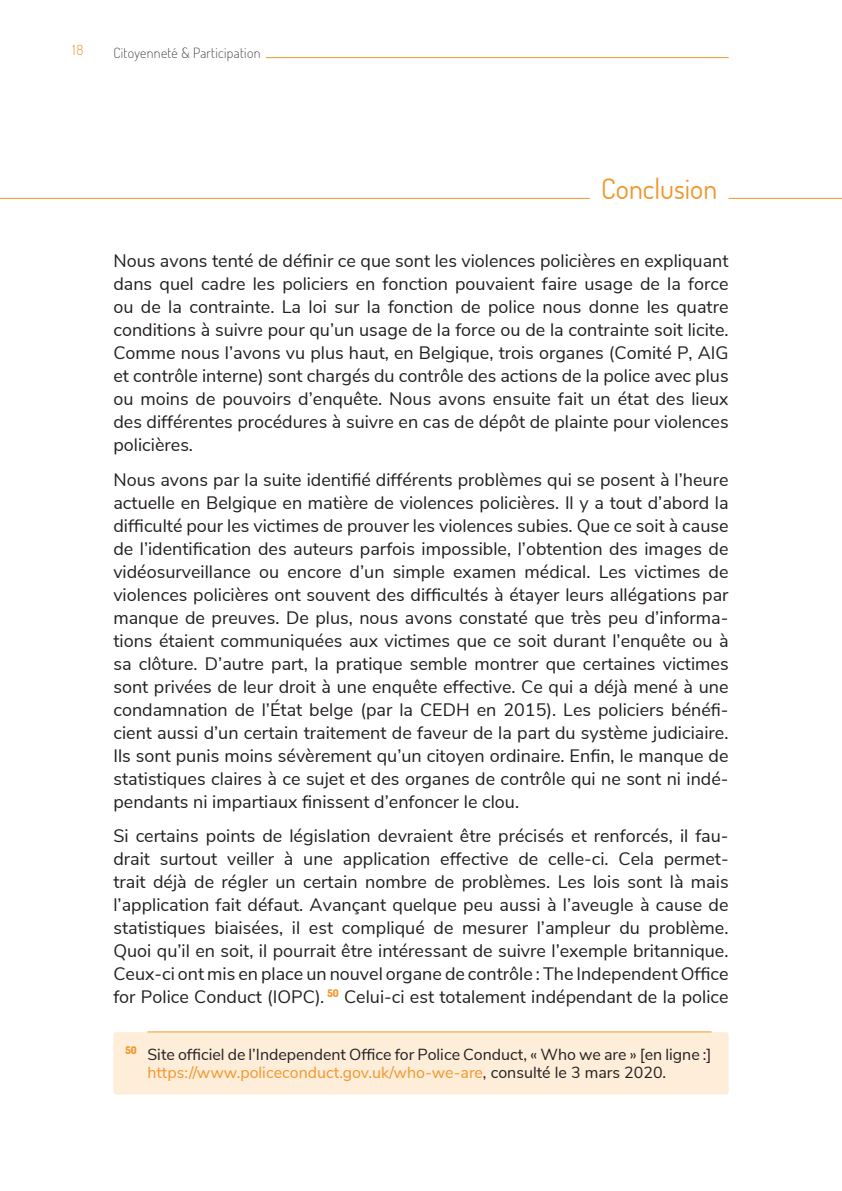
<style>
.page{position:relative;width:842px;height:1191px;background:#fff}
.page>*{position:absolute;margin:0;border:0;box-sizing:border-box;transform-origin:0 0}
.t1{font:28px "Dosis";color:#f1962a}
.t2{font:18px/23px "Nunito Sans";color:#231f20;text-align:justify}
.t3{font:16px/18px "Nunito Sans";color:#231f20}
.t4{font:200 14px "Dosis";letter-spacing:.025em;color:#231f20}
.t5{font:300 14px "Dosis";color:#f1962a}
.s1{font-style:italic}
.s2{color:#f1962a}
</style>
<div class="page">
<hr style="left:113px;top:57px;width:616px;height:1px;background:#f1962a">
<div style="left:108px;top:52px;width:158px;height:10px;background:#fff"></div>
<div style="left:113px;top:1032px;width:616px;height:62px;background:#fdedd9;border-radius:3px"></div>
<hr style="left:0;top:198px;width:842px;height:1px;background:#f1962a">
<div style="left:590px;top:193px;width:139px;height:8px;background:#fff"></div>
<hr style="left:147px;top:1031px;width:564px;height:1px;background:#f1962a">
<p class="t5" style="left:73px;top:41px;width:12px">18</p>
<p class="t4" style="left:113px;top:44px;width:149px">Citoyenneté &amp; Participation</p>
<h1 class="t1" style="left:601px;top:170px;width:117px">Conclusion</h1>
<p class="t2" style="left:113px;top:248px;width:617px">Nous avons tenté de définir ce que sont les violences policières en expliquant dans quel cadre les policiers en fonction pouvaient faire usage de la force ou de la contrainte. La loi sur la fonction de police nous donne les quatre conditions à suivre pour qu’un usage de la force ou de la contrainte soit licite.<br>Comme nous l’avons vu plus haut, en Belgique, trois organes (Comité P, AIG et contrôle interne) sont chargés du contrôle des actions de la police avec plus ou moins de pouvoirs d’enquête. Nous avons ensuite fait un état des lieux des différentes procédures à suivre en cas de dépôt de plainte pour violences policières.</p>
<p class="t2" style="left:113px;top:467px;width:617px">Nous avons par la suite identifié différents problèmes qui se posent à l’heure actuelle en Belgique en matière de violences policières. Il y a tout d’abord la difficulté pour les victimes de prouver les violences subies. Que ce soit à cause de l’identification des auteurs parfois impossible, l’obtention des images de vidéosurveillance ou encore d’un simple examen médical. Les victimes de violences policières ont souvent des difficultés à étayer leurs allégations par manque de preuves. De plus, nous avons constaté que très peu d’informa&shy;tions étaient communiquées aux victimes que ce soit durant l’enquête ou à sa clôture. D’autre part, la pratique semble montrer que certaines victimes sont privées de leur droit à une enquête effective. Ce qui a déjà mené à une condamnation de l’État belge (par la CEDH en 2015). Les policiers bénéfi&shy;cient aussi d’un certain traitement de faveur de la part du système judiciaire.<br>Ils sont punis moins sévèrement qu’un citoyen ordinaire. Enfin, le manque de statistiques claires à ce sujet et des organes de contrôle qui ne sont ni indé&shy;pendants ni impartiaux finissent d’enfoncer le clou.</p>
<p class="t2" style="left:113px;top:823px;width:617px">Si certains points de législation devraient être précisés et renforcés, il fau&shy;drait surtout veiller à une application effective de celle-ci. Cela permet&shy;trait déjà de régler un certain nombre de problèmes. Les lois sont là mais l’application fait défaut. Avançant quelque peu aussi à l’aveugle à cause de statistiques biaisées, il est compliqué de mesurer l’ampleur du problème.<br>Quoi qu’il en soit, il pourrait être intéressant de suivre l’exemple britannique.<br>Ceux-ci ont mis en place un nouvel organe de contrôle : The Independent Office for Police Conduct (IOPC)<span class="s1">.</span> <sup>50</sup> Celui-ci est totalement indépendant de la police</p>
<p class="t3" style="left:147px;top:1044px;width:566px;text-indent:-22px"><sup>50</sup> Site officiel de l’Independent Office for Police Conduct, « Who we are » [en ligne :] <span class="s2">https://www.policeconduct.gov.uk/who-we-are</span>, consulté le 3 mars 2020.</p>
</div>
